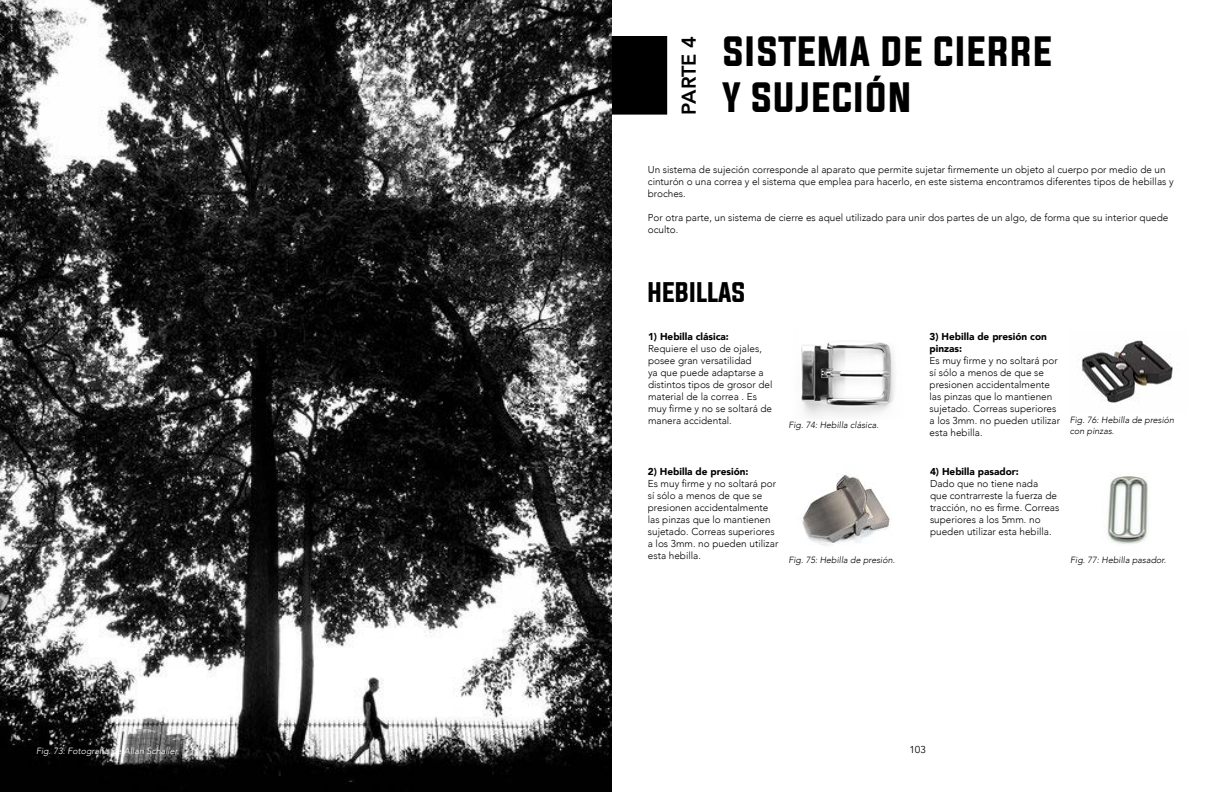
<style>
.page{position:relative;width:1224px;height:792px;background:#fff}
.page>*{position:absolute;margin:0;border:0;box-sizing:border-box;transform-origin:0 0}
.t1{font:38px "Evogria";color:#000}
.t2{font:24px "Evogria";color:#000}
.t3{font:800 20px "Avenir";letter-spacing:-.01em;color:#000}
.t4{font:300 10px/12px "Avenir";color:#000}
.t5{font:900 10px/12px "Avenir";color:#000}
.t6{font:10px "Avenir";color:#000}
.t7{font:italic 300 9px/10.8px "Avenir";color:#000}
.t8{font:italic 300 9px "Avenir";color:#fff}
</style>
<div class="page">
<img style="left:0;top:0;width:612px;height:792px">
<div style="left:612px;top:36px;width:55px;height:78px;background:#000"></div>
<div style="left:612px;top:36px;width:55px;height:79px;border:1px solid #000"></div>
<img style="left:801px;top:474px;width:91px;height:72px">
<img style="left:1107px;top:476px;width:43px;height:68px">
<img style="left:801px;top:342px;width:94px;height:75px">
<img style="left:1081px;top:339px;width:92px;height:64px">
<h3 class="t3" style="left:673px;top:115px;width:80px;rotate:-90deg">PARTE 4</h3>
<h1 class="t1" style="left:722px;top:24px;width:332px">SISTEMA DE CIERRE</h1>
<h1 class="t1" style="left:722px;top:69px;width:192px">Y SUJECIÓN</h1>
<p class="t4" style="left:648px;top:164px;width:527px">Un sistema de sujeción corresponde al aparato que permite sujetar firmemente un objeto al cuerpo por medio de un cinturón o una correa y el sistema que emplea para hacerlo, en este sistema encontramos diferentes tipos de hebillas y broches.</p>
<p class="t4" style="left:648px;top:212px;width:522px">Por otra parte, un sistema de cierre es aquel utilizado para unir dos partes de un algo, de forma que su interior quede oculto.</p>
<h2 class="t2" style="left:648px;top:275px;width:99px">HEBILLAS</h2>
<p class="t5" style="left:648px;top:330px;width:82px">1) Hebilla clásica:</p>
<p class="t4" style="left:648px;top:343px;width:126px">Requiere el uso de ojales, posee gran versatilidad<br>ya que puede adaptarse a distintos tipos de grosor del material de la correa . Es muy firme y no se soltará de manera accidental.</p>
<p class="t7" style="left:788px;top:420px;width:92px">Fig. 74: Hebilla clásica.</p>
<p class="t5" style="left:648px;top:466px;width:102px">2) Hebilla de presión:</p>
<p class="t4" style="left:648px;top:478px;width:132px">Es muy firme y no soltará por sí sólo a menos de que se presionen accidentalmente las pinzas que lo mantienen sujetado. Correas superiores a los 3mm. no pueden utilizar esta hebilla.</p>
<p class="t7" style="left:788px;top:555px;width:108px">Fig. 75: Hebilla de presión.</p>
<p class="t5" style="left:930px;top:330px;width:119px">3) Hebilla de presión con pinzas:</p>
<p class="t4" style="left:930px;top:355px;width:132px">Es muy firme y no soltará por sí sólo a menos de que se presionen accidentalmente las pinzas que lo mantienen sujetado. Correas superiores a los 3mm. no pueden utilizar esta hebilla.</p>
<p class="t7" style="left:1070px;top:414px;width:106px">Fig. 76: Hebilla de presión con pinzas.</p>
<p class="t5" style="left:930px;top:466px;width:90px">4) Hebilla pasador:</p>
<p class="t4" style="left:930px;top:478px;width:131px">Dado que no tiene nada<br>que contrarreste la fuerza de tracción, no es firme. Correas superiores a los 5mm. no pueden utilizar esta hebilla.</p>
<p class="t7" style="left:1070px;top:555px;width:97px">Fig. 77: Hebilla pasador.</p>
<p class="t8" style="left:36px;top:746px;width:145px">Fig. 73: Fotografía de Allan Schaller.</p>
<p class="t6" style="left:909px;top:743px;width:18px">103</p>
</div>
